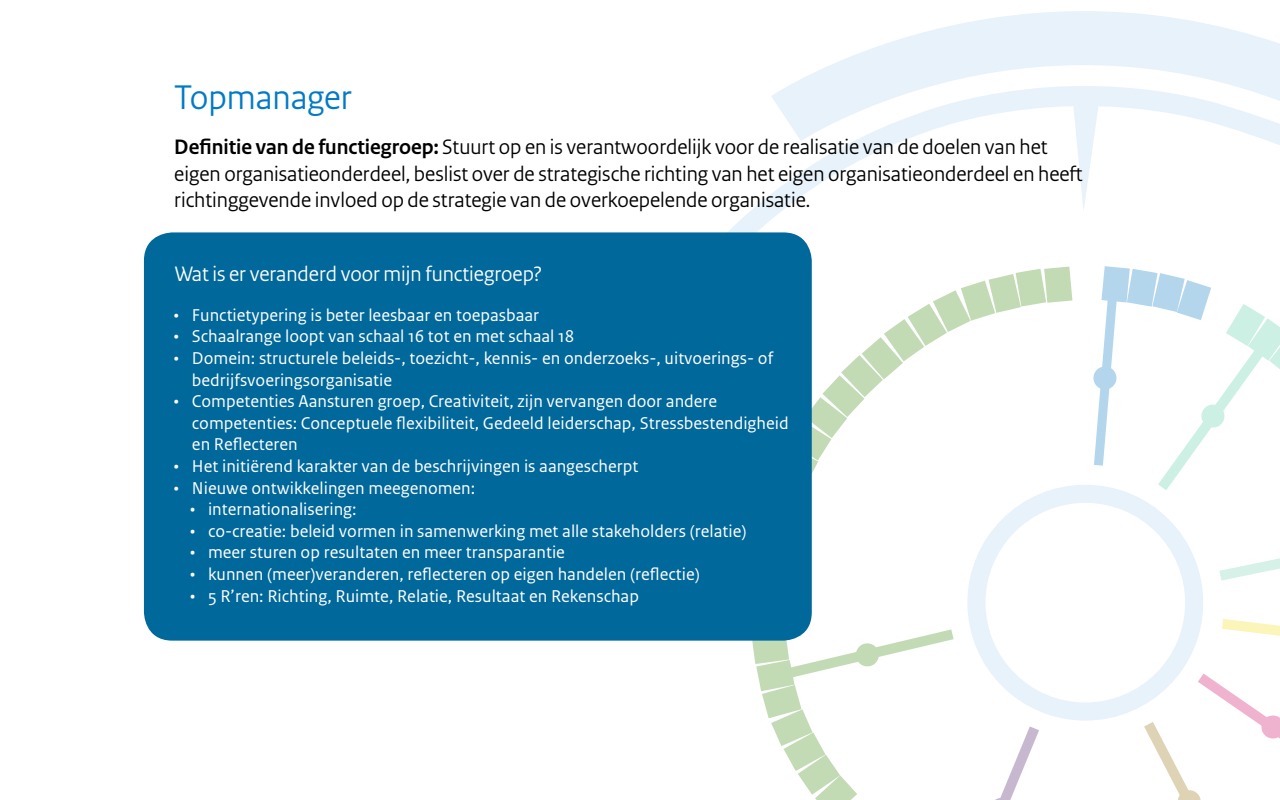
<style>
.page{position:relative;width:1280px;height:800px;background:#fff}
.page>*{position:absolute;margin:0;border:0;box-sizing:border-box;transform-origin:0 0}
.t1{font:36px "Rijksoverheid Sans Heading";color:#007bc7}
.t2{font:22px/26.4px "Rijksoverheid Sans Heading";color:#000}
.t3{font:22px "Rijksoverheid Sans Heading";color:#fff}
.t4{font:18px/21.6px "Rijksoverheid Sans Text";color:#fff}
.s1{font-weight:700}
</style>
<div class="page">
<svg style="left:1144px;top:673px;width:136px;height:127px"></svg>
<svg style="left:823px;top:11px;width:457px;height:58px"></svg>
<svg style="left:728px;top:69px;width:552px;height:232px"></svg>
<svg style="left:967px;top:485px;width:236px;height:236px"></svg>
<svg style="left:1222px;top:619px;width:58px;height:17px"></svg>
<svg style="left:1219px;top:558px;width:61px;height:23px"></svg>
<svg style="left:752px;top:609px;width:296px;height:191px"></svg>
<svg style="left:1089px;top:266px;width:191px;height:235px"></svg>
<svg style="left:812px;top:267px;width:260px;height:316px"></svg>
<div style="left:144px;top:232px;width:668px;height:409px;background:#01689b;border-radius:28px"></div>
<h1 class="t1" style="left:174px;top:77px;width:179px">Topmanager</h1>
<p class="t2" style="left:174px;top:134px;width:910px"><span class="s1">Definitie van de functiegroep:</span> Stuurt op en is verantwoordelijk voor de realisatie van de doelen van het eigen organisatieonderdeel, beslist over de strategische richting van het eigen organisatieonderdeel en heeft richtinggevende invloed op de strategie van de overkoepelende organisatie.</p>
<p class="t3" style="left:175px;top:261px;width:369px">Wat is er veranderd voor mijn functiegroep?</p>
<p class="t4" style="left:174px;top:304px;width:367px">• Functietypering is beter leesbaar en toepasbaar</p>
<p class="t4" style="left:174px;top:326px;width:402px">• Schaalrange loopt van schaal 16 tot en met schaal 18</p>
<p class="t4" style="left:192px;top:348px;width:583px;text-indent:-18px">• Domein: structurele beleids-, toezicht-, kennis- en onderzoeks-, uitvoerings- of bedrijfsvoeringsorganisatie</p>
<p class="t4" style="left:192px;top:391px;width:598px;text-indent:-18px">• Competenties Aansturen groep, Creativiteit, zijn vervangen door andere competenties: Conceptuele flexibiliteit, Gedeeld leiderschap, Stressbestendigheid en Reflecteren</p>
<p class="t4" style="left:174px;top:456px;width:466px">• Het initiërend karakter van de beschrijvingen is aangescherpt</p>
<p class="t4" style="left:174px;top:477px;width:303px">• Nieuwe ontwikkelingen meegenomen:</p>
<p class="t4" style="left:190px;top:499px;width:168px">• internationalisering:</p>
<p class="t4" style="left:190px;top:520px;width:558px">• co-creatie: beleid vormen in samenwerking met alle stakeholders (relatie)</p>
<p class="t4" style="left:190px;top:542px;width:376px">• meer sturen op resultaten en meer transparantie</p>
<p class="t4" style="left:190px;top:564px;width:511px">• kunnen (meer)veranderen, reflecteren op eigen handelen (reflectie)</p>
<p class="t4" style="left:190px;top:585px;width:450px">• 5 R’ren: Richting, Ruimte, Relatie, Resultaat en Rekenschap</p>
</div>
